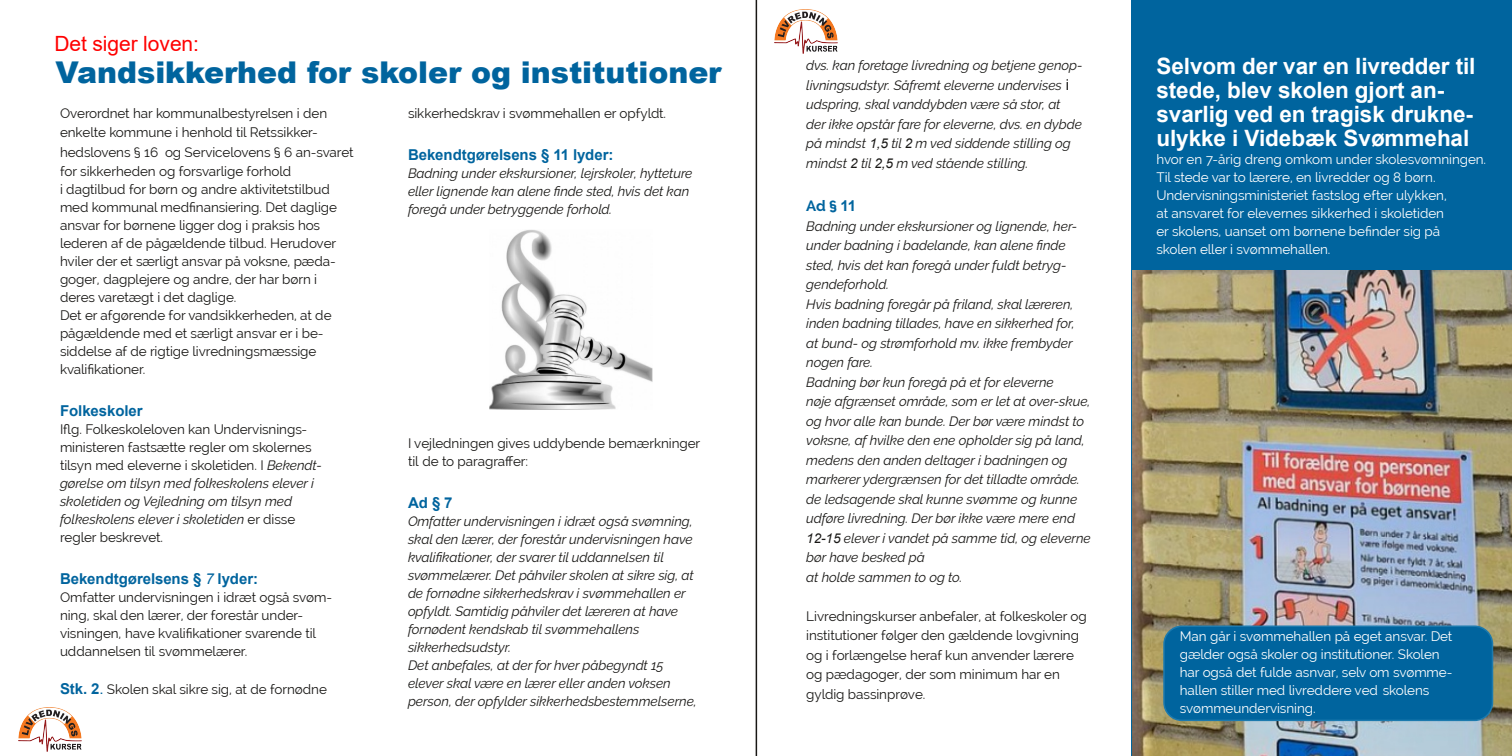
<style>
.page{position:relative;width:1512px;height:756px;background:#fff}
.page>*{position:absolute;margin:0;border:0;box-sizing:border-box;transform-origin:0 0}
.t1{font:900 30px "Arial";color:#00649e}
.t2{font:700 22.5px/24px "Arial";letter-spacing:-.005em;color:#fff}
.t3{font:21px "Arial";letter-spacing:-.005em;color:#f00}
.t4{font:700 15px "Arial";letter-spacing:-.005em;color:#00649e}
.t5{font:500 15px "Raleway";letter-spacing:-.01em;color:#fff}
.t6{font:700 15px "Raleway";color:#00649e}
.t7{font:italic 13.5px/19.5px "Raleway";letter-spacing:-.005em;color:#181715}
.t8{font:13.5px/18px "Raleway";letter-spacing:-.005em;color:#181715}
.t9{font:13.5px/18px "Raleway";letter-spacing:-.005em;color:#fff}
.s1{font-style:italic}
.s2{font-weight:400;font-style:italic}
.s3{font-family:"Arial";font-weight:700;font-size:15px;color:#00649e}
.s4{font-family:"Arial";font-size:15px;color:#00649e}
.s5{font-family:"Arial";font-style:normal;font-size:15px}
.s6{font-family:"Arial"}
</style>
<div class="page">
<div style="left:1131px;top:0;width:381px;height:756px;background:#00649e"></div>
<hr style="left:756px;top:0;width:1px;height:756px;background:#181715">
<img style="left:490px;top:230px;width:162px;height:180px">
<img style="left:1132px;top:271px;width:380px;height:485px">
<div style="left:1164px;top:626px;width:328px;height:94px;background:#00649e;border-radius:18px"></div>
<div style="left:1163px;top:626px;width:330px;height:95px;border:2px solid #1c7aae;border-radius:18px"></div>
<img style="left:18px;top:707px;width:63px;height:44px">
<img style="left:774px;top:10px;width:63px;height:44px">
<h3 class="t3" style="left:54px;top:32px;width:146px">Det siger loven:</h3>
<h1 class="t1" style="left:55px;top:50px;width:668px">Vandsikkerhed for skoler og institutioner</h1>
<p class="t8" style="left:60px;top:103px;width:295px;line-height:19.5px">Overordnet har kommunalbestyrelsen i den enkelte kommune i henhold til Retssikker&shy;hedslovens § 16 og Servicelovens § 6 an-svaret for sikkerheden og forsvarlige forhold</p>
<p class="t8" style="left:60px;top:181px;width:279px">i dagtilbud for børn og andre aktivitetstilbud med kommunal medfinansiering. Det daglige ansvar for børnene ligger dog i praksis hos lederen af de pågældende tilbud. Herudover hviler der et særligt ansvar på voksne, pæda&shy;goger, dagplejere og andre, der har børn i deres varetægt i det daglige.<br>Det er afgørende for vandsikkerheden, at de pågældende med et særligt ansvar er i be&shy;siddelse af de rigtige livredningsmæssige kvalifikationer.</p>
<p class="t4" style="left:60px;top:403px;width:84px">Folkeskoler</p>
<p class="t8" style="left:60px;top:421px;width:264px">Iflg. Folkeskoleloven kan Undervisnings&shy;ministeren fastsætte regler om skolernes tilsyn med eleverne i skoletiden. I <span class="s1">Bekendt&shy;gørelse om tilsyn med folkeskolens elever i skoletiden og Vejledning om tilsyn med folkeskolens elever i skoletiden</span> er disse regler beskrevet.</p>
<p class="t4" style="left:60px;top:571px;width:200px">Bekendtgørelsens § <span class="s2">7</span> lyder:</p>
<p class="t8" style="left:60px;top:589px;width:274px">Omfatter undervisningen i idræt også svøm&shy;ning, skal den lærer, der forestår under&shy;visningen, have kvalifikationer svarende til uddannelsen til svømmelærer.</p>
<p class="t8" style="left:60px;top:680px;width:268px"><span class="s3">Stk. 2</span><span class="s4">.</span> Skolen skal sikre sig, at de fornødne</p>
<p class="t8" style="left:408px;top:104px;width:260px">sikkerhedskrav i svømmehallen er opfyldt.</p>
<p class="t4" style="left:408px;top:146px;width:207px">Bekendtgørelsens § 11 lyder:</p>
<p class="t7" style="left:408px;top:164px;width:286px;line-height:18px">Badning under ekskursioner, lejrskoler, hytteture eller lignende kan alene finde sted, hvis det kan foregå under betryggende forhold.</p>
<p class="t8" style="left:408px;top:434px;width:294px">I vejledningen gives uddybende bemærkninger til de to paragraffer:</p>
<p class="t4" style="left:408px;top:494px;width:46px">Ad§7</p>
<p class="t7" style="left:408px;top:512px;width:290px;line-height:18px">Omfatter undervisningen i idræt også svømning, skal den lærer, der forestår undervisningen have kvalifikationer, der svarer til uddannelsen til svømmelærer. Det påhviler skolen at sikre sig, at de fornødne sikkerhedskrav i svømmehallen er opfyldt. Samtidig påhviler det læreren at have fornødent kendskab til svømmehallens sikkerhedsudstyr.<br>Det anbefales, at der for hver påbegyndt 15 elever skal være en lærer eller anden voksen person, der opfylder sikkerhedsbestemmelserne,</p>
<p class="t7" style="left:806px;top:55px;width:278px">dvs. kan foretage livredning og betjene genop&shy;livningsudstyr. Såfremt eleverne undervises <span class="s5">i </span>udspring, skal vanddybden være så stor, at der ikke opstår fare for eleverne, dvs. en dybde på mindst <span class="s6">1,5</span> til <span class="s6">2</span> m ved siddende stilling og mindst <span class="s6">2</span> til <span class="s6">2,5</span> m ved stående stilling.</p>
<p class="t6" style="left:806px;top:197px;width:51px">Ad § <span class="s6">11</span></p>
<p class="t7" style="left:806px;top:216px;width:286px">Badning under ekskursioner og lignende, her&shy;under badning i badelande, kan alene finde sted, hvis det kan foregå under fuldt betryg&shy;gendeforhold.<br>Hvis badning foregår på friland, skal læreren, inden badning tillades, have en sikkerhed for,<br>at bund- og strømforhold mv. ikke frembyder nogen fare.<br>Badning bør kun foregå på et for eleverne<br>nøje afgrænset område, som er let at over-skue, og hvor alle kan bunde. Der bør være mindst to voksne, af hvilke den ene opholder sig på land, medens den anden deltager i badningen og markerer ydergrænsen for det tilladte område. de ledsagende skal kunne svømme og kunne udføre livredning. Der bør ikke være mere end <span class="s6">12-15</span> elever i vandet på samme tid, og eleverne bør have besked på<br>at holde sammen to og to.</p>
<p class="t8" style="left:806px;top:606px;width:282px;line-height:19.5px">Livredningskurser anbefaler, at folkeskoler og institutioner følger den gældende lovgivning og i forlængelse heraf kun anvender lærere og pædagoger, der som minimum har en gyldig bassinprøve.</p>
<h2 class="t2" style="left:1156px;top:54px;width:320px">Selvom der var en livredder til stede, blev skolen gjort an&shy;svarlig ved en tragisk drukne&shy;ulykke i Videbæk Svømmehal</h2>
<p class="t9" style="left:1156px;top:150px;width:331px">hvor en 7-årig dreng omkom under skolesvømningen.<br>Til stede var to lærere, en livredder og 8 børn.<br>Undervisningsministeriet fastslog efter ulykken,<br>at ansvaret for elevernes sikkerhed i skoletiden<br>er skolens, uanset om børnene befinder sig på<br>skolen eller i svømmehallen.</p>
<p class="t5" style="left:1259px;top:622px;width:111px">i svømmehallen</p>
<p class="t9" style="left:1180px;top:628px;width:274px">Man går i svømmehallen på eget ansvar. Det gælder også skoler og institutioner. Skolen har også det fulde asnvar, selv om svømme&shy;hallen stiller med livreddere ved skolens svømmeundervisning.</p>
</div>
